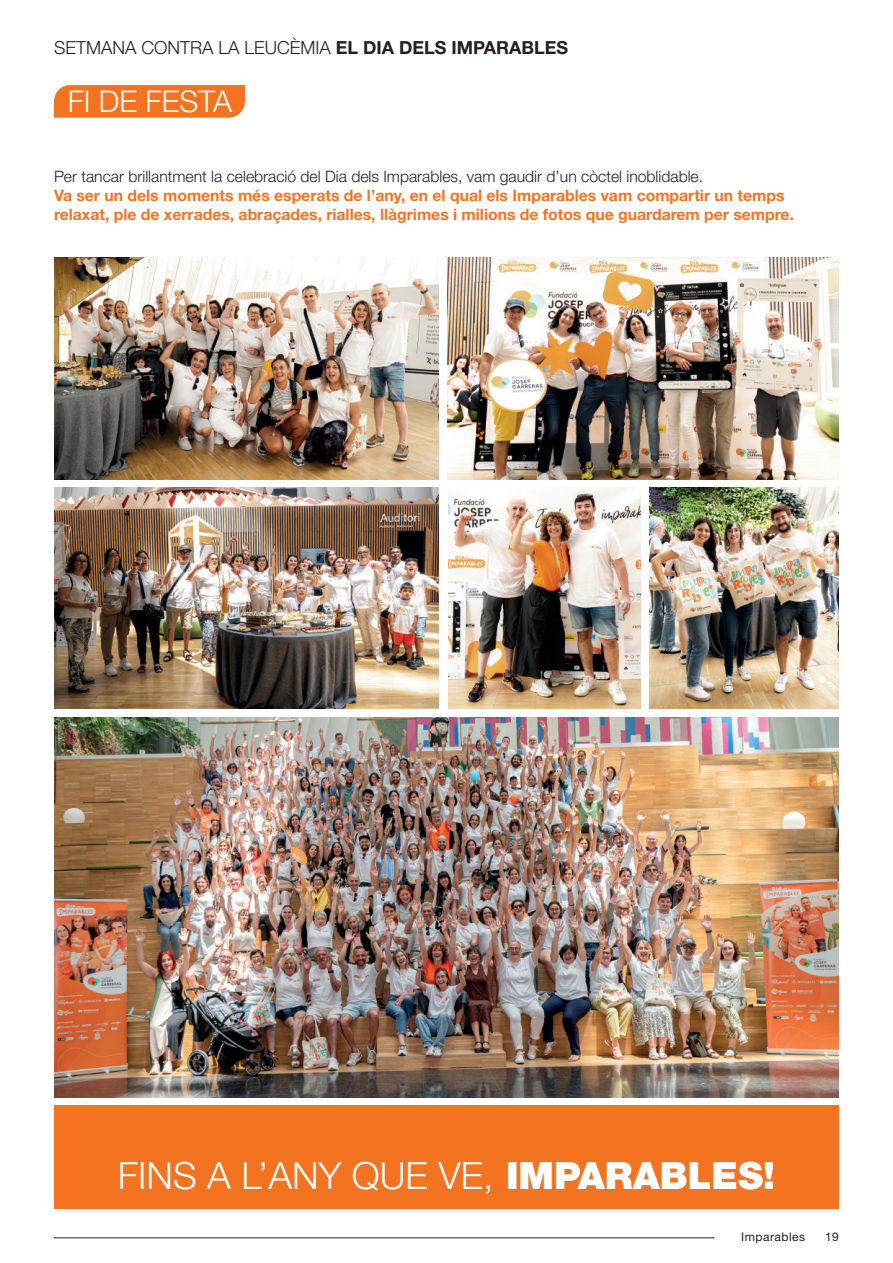
<style>
.page{position:relative;width:893px;height:1263px;background:#fff}
.page>*{position:absolute;margin:0;border:0;box-sizing:border-box;transform-origin:0 0}
.t1{font:300 37.65px "Helvetica Neue LT Std";color:#fff}
.t2{font:300 30px "Helvetica Neue LT Std";color:#fff}
.t3{font:300 18px "Helvetica Neue LT Std";color:#231f20}
.t4{font:700 15.75px/18.8px "Helvetica Neue LT Std";color:#f47321}
.t5{font:300 15.75px "Helvetica Neue LT Std";color:#231f20}
.t6{font:12px "Helvetica Neue LT Std";letter-spacing:.04em;color:#231f20}
.s1{font-weight:700}
.s2{font-weight:900}
</style>
<div class="page">
<div style="left:54px;top:1105px;width:785px;height:104px;background:#f47321"></div>
<img style="left:649px;top:487px;width:190px;height:222px">
<img style="left:54px;top:487px;width:385px;height:222px">
<img style="left:54px;top:258px;width:385px;height:221px">
<img style="left:447px;top:258px;width:392px;height:221px">
<img style="left:448px;top:487px;width:193px;height:221px">
<img style="left:54px;top:717px;width:785px;height:380px">
<svg style="left:54px;top:85px;width:191px;height:33px;background:#f47727"></svg>
<hr style="left:54px;top:1237px;width:660px;height:1px;background:#231f20">
<p class="t3" style="left:54px;top:37px;width:516px">SETMANA CONTRA LA LEUCÈMIA <span class="s1">EL DIA DELS IMPARABLES</span></p>
<h2 class="t2" style="left:68px;top:83px;width:166px">FI DE FESTA</h2>
<p class="t5" style="left:54px;top:167px;width:651px">Per tancar brillantment la celebració del Dia dels Imparables, vam gaudir d’un còctel inoblidable.</p>
<p class="t4" style="left:54px;top:186px;width:741px">Va ser un dels moments més esperats de l’any, en el qual els Imparables vam compartir un temps relaxat, ple de xerrades, abraçades, rialles, llàgrimes i milions de fotos que guardarem per sempre.</p>
<h1 class="t1" style="left:118px;top:1152px;width:658px">FINS A L’ANY QUE VE, <span class="s2">IMPARABLES!</span></h1>
<p class="t6" style="left:741px;top:1229px;width:65px">Imparables</p>
<p class="t6" style="left:825px;top:1229px;width:15px">19</p>
</div>
